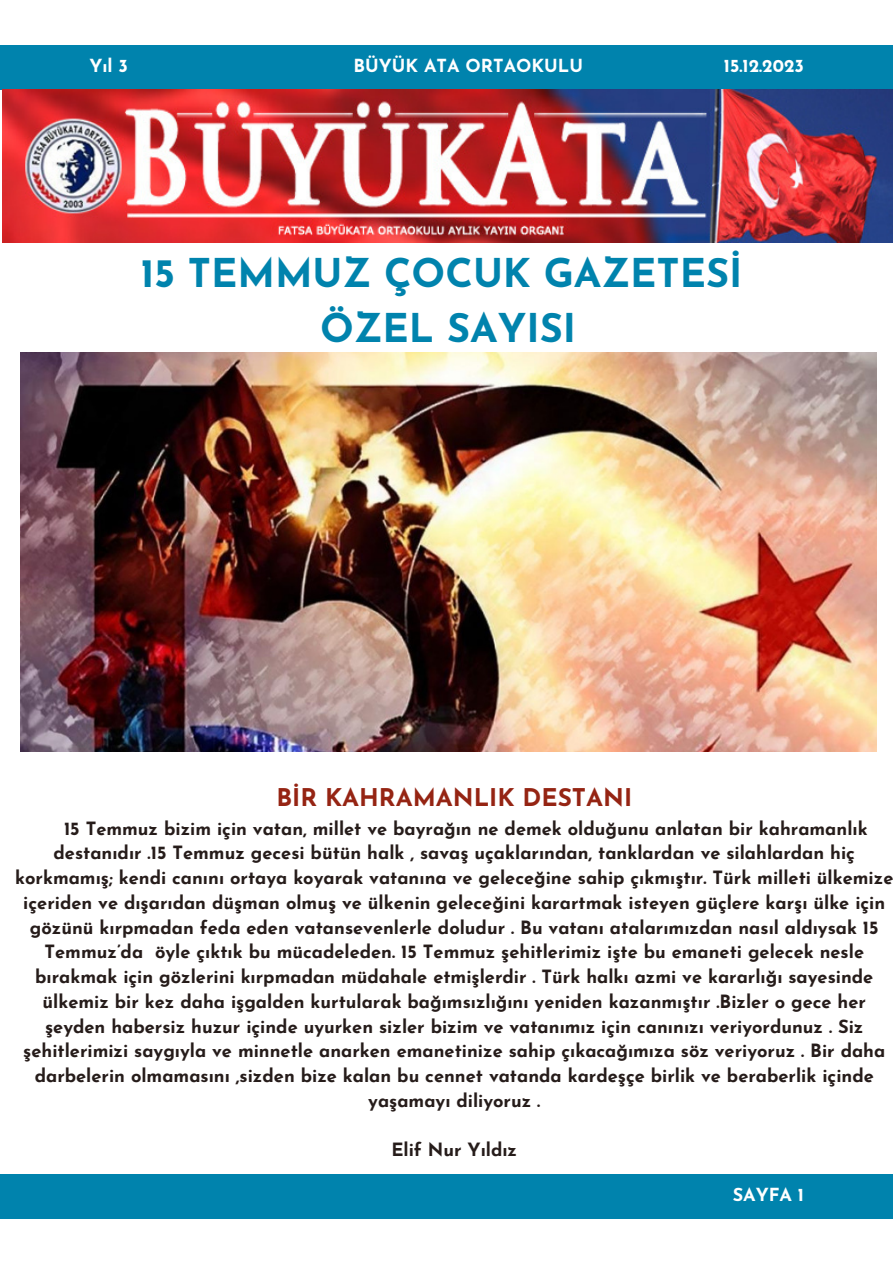
<style>
.page{position:relative;width:893px;height:1264px;background:#fff}
.page>*{position:absolute;margin:0;border:0;box-sizing:border-box;transform-origin:0 0}
.t1{font:700 39.6px "Josefin Sans";color:#0083ad}
.t2{font:700 24.45px "Josefin Sans";color:#952413}
.t3{font:700 18.3px "Josefin Sans";color:#261c1a}
.t4{font:700 18px "Josefin Sans";color:#fff}
</style>
<div class="page">
<div style="left:0;top:45px;width:892px;height:44px;background:#0083ad"></div>
<div style="left:0;top:1174px;width:892px;height:44px;background:#0083ad"></div>
<img style="left:20px;top:352px;width:855px;height:399px">
<img style="left:3px;top:89px;width:889px;height:153px">
<p class="t4" style="left:353px;top:58px;width:231px">BÜYÜK ATA ORTAOKULU</p>
<p class="t4" style="left:89px;top:58px;width:40px">Yıl 3</p>
<p class="t4" style="left:723px;top:58px;width:82px">15.12.2023</p>
<p class="t1" style="left:141px;top:257px;width:603px">15 TEMMUZ ÇOCUK GAZETESİ</p>
<p class="t1" style="left:320px;top:312px;width:257px">ÖZEL SAYISI</p>
<p class="t2" style="left:276px;top:788px;width:357px">BİR KAHRAMANLIK DESTANI</p>
<p class="t3" style="left:64px;top:820px;width:805px">15 Temmuz bizim için vatan, millet ve bayrağın ne demek olduğunu anlatan bir kahramanlık</p>
<p class="t3" style="left:53px;top:845px;width:803px">destanıdır .15 Temmuz gecesi bütün halk , savaş uçaklarından, tanklardan ve silahlardan hiç</p>
<p class="t3" style="left:15px;top:870px;width:879px">korkmamış; kendi canını ortaya koyarak vatanına ve geleceğine sahip çıkmıştır. Türk milleti ülkemize</p>
<p class="t3" style="left:23px;top:895px;width:863px">içeriden ve dışarıdan düşman olmuş ve ülkenin geleceğini karartmak isteyen güçlere karşı ülke için</p>
<p class="t3" style="left:30px;top:919px;width:850px">gözünü kırpmadan feda eden vatansevenlerle doludur . Bu vatanı atalarımızdan nasıl aldıysak 15</p>
<p class="t3" style="left:44px;top:944px;width:821px">Temmuz’da öyle çıktık bu mücadeleden. 15 Temmuz şehitlerimiz işte bu emaneti gelecek nesle</p>
<p class="t3" style="left:35px;top:969px;width:839px">bırakmak için gözlerini kırpmadan müdahale etmişlerdir . Türk halkı azmi ve kararlığı sayesinde</p>
<p class="t3" style="left:43px;top:994px;width:824px">ülkemiz bir kez daha işgalden kurtularak bağımsızlığını yeniden kazanmıştır .Bizler o gece her</p>
<p class="t3" style="left:45px;top:1018px;width:819px">şeyden habersiz huzur içinde uyurken sizler bizim ve vatanımız için canınızı veriyordunuz . Siz</p>
<p class="t3" style="left:23px;top:1043px;width:863px">şehitlerimizi saygıyla ve minnetle anarken emanetinize sahip çıkacağımıza söz veriyoruz . Bir daha</p>
<p class="t3" style="left:35px;top:1068px;width:840px">darbelerin olmamasını ,sizden bize kalan bu cennet vatanda kardeşçe birlik ve beraberlik içinde</p>
<p class="t3" style="left:368px;top:1093px;width:173px">yaşamayı diliyoruz .</p>
<p class="t3" style="left:391px;top:1142px;width:127px">Elif Nur Yıldız</p>
<p class="t4" style="left:732px;top:1187px;width:73px">SAYFA 1</p>
</div>
